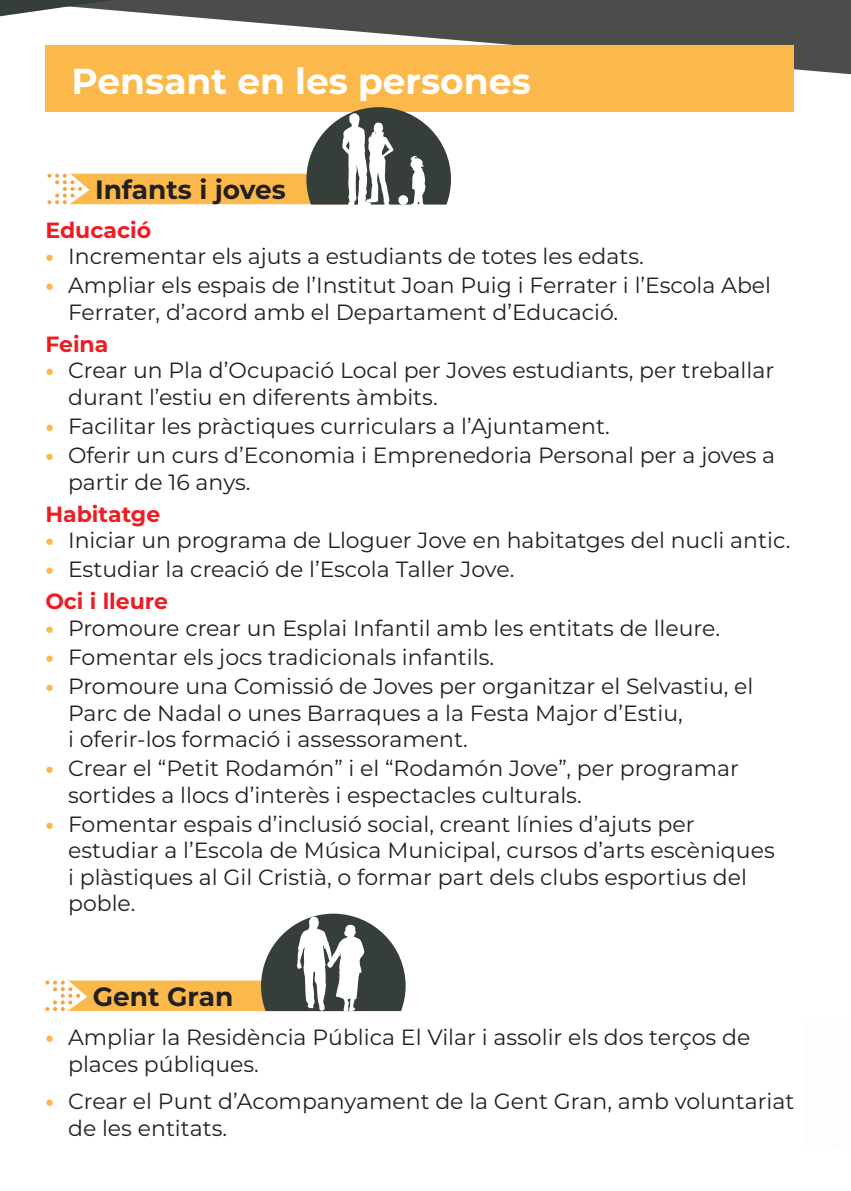
<style>
.page{position:relative;width:851px;height:1191px;background:#fff}
.page>*{position:absolute;margin:0;border:0;box-sizing:border-box;transform-origin:0 0}
.t1{font:700 36px "Montserrat";color:#fff}
.t2{font:700 26.4px "Montserrat";color:#231f20}
.t3{font:22px/26.4px "Montserrat";color:#231f20}
.t4{font:700 22px "Montserrat";color:#ee1d23}
.s1{font-weight:800;color:#fcb94b}
.s2{font-weight:700;color:#ee1d23}
</style>
<div class="page">
<svg style="left:1px;top:0;width:849px;height:74px;fill:#4b4d4b"></svg>
<div style="left:45px;top:45px;width:749px;height:66px;background:#fcb94b"></div>
<svg style="left:0;top:0;width:113px;height:16px"></svg>
<svg style="left:47px;top:107px;width:404px;height:98px"></svg>
<div style="left:398px;top:195px;width:10px;height:10px;background:#fff;border-radius:50%"></div>
<svg style="left:45px;top:913px;width:360px;height:98px"></svg>
<h1 class="t1" style="left:72px;top:55px;width:460px">Pensant en les persones</h1>
<p class="t2" style="left:95px;top:171px;width:192px">Infants i joves</p>
<p class="t4" style="left:45px;top:214px;width:107px">Educació</p>
<p class="t3" style="left:45px;top:242px;width:600px"><span class="s1">•</span> Incrementar els ajuts a estudiants de totes les edats.</p>
<p class="t3" style="left:68px;top:271px;width:704px;text-indent:-23px"><span class="s1">•</span> Ampliar els espais de l’Institut Joan Puig i Ferrater i l’Escola Abel<br>Ferrater, d’acord amb el Departament d’Educació.</p>
<p class="t4" style="left:45px;top:328px;width:65px">Feina</p>
<p class="t3" style="left:68px;top:356px;width:707px;text-indent:-23px"><span class="s1">•</span> Crear un Pla d’Ocupació Local per Joves estudiants, per treballar durant l’estiu en diferents àmbits.</p>
<p class="t3" style="left:45px;top:412px;width:566px"><span class="s1">•</span> Facilitar les pràctiques curriculars a l’Ajuntament.</p>
<p class="t3" style="left:68px;top:441px;width:708px;text-indent:-23px"><span class="s1">•</span> Oferir un curs d’Economia i Emprenedoria Personal per a joves a partir de 16 anys.</p>
<p class="t4" style="left:45px;top:498px;width:116px">Habitatge</p>
<p class="t3" style="left:45px;top:526px;width:746px"><span class="s1">•</span> Iniciar un programa de Lloguer Jove en habitatges del nucli antic.</p>
<p class="t3" style="left:45px;top:553px;width:470px;line-height:32px"><span class="s1">•</span> Estudiar la creació de l’Escola Taller Jove.<br><span class="s2">Oci i lleure</span></p>
<p class="t3" style="left:45px;top:614px;width:676px"><span class="s1">•</span> Promoure crear un Esplai Infantil amb les entitats de lleure.</p>
<p class="t3" style="left:45px;top:643px;width:450px"><span class="s1">•</span> Fomentar els jocs tradicionals infantils.</p>
<p class="t3" style="left:68px;top:672px;width:686px;text-indent:-23px"><span class="s1">•</span> Promoure una Comissió de Joves per organitzar el Selvastiu, el<br>Parc de Nadal o unes Barraques a la Festa Major d’Estiu,<br>i oferir-los formació i assessorament.</p>
<p class="t3" style="left:68px;top:754px;width:672px;text-indent:-23px"><span class="s1">•</span> Crear el “Petit Rodamón” i el “Rodamón Jove”, per programar sortides a llocs d’interès i espectacles culturals.</p>
<p class="t3" style="left:68px;top:810px;width:708px;text-indent:-23px"><span class="s1">•</span> Fomentar espais d’inclusió social, creant línies d’ajuts per estudiar a l’Escola de Música Municipal, cursos d’arts escèniques i plàstiques al Gil Cristià, o formar part dels clubs esportius del poble.</p>
<p class="t2" style="left:93px;top:977px;width:142px">Gent Gran</p>
<p class="t3" style="left:68px;top:1023px;width:683px;text-indent:-23px"><span class="s1">•</span> Ampliar la Residència Pública El Vilar i assolir els dos terços de places públiques.</p>
<p class="t3" style="left:68px;top:1087px;width:727px;text-indent:-23px"><span class="s1">•</span> Crear el Punt d’Acompanyament de la Gent Gran, amb voluntariat de les entitats.</p>
</div>
